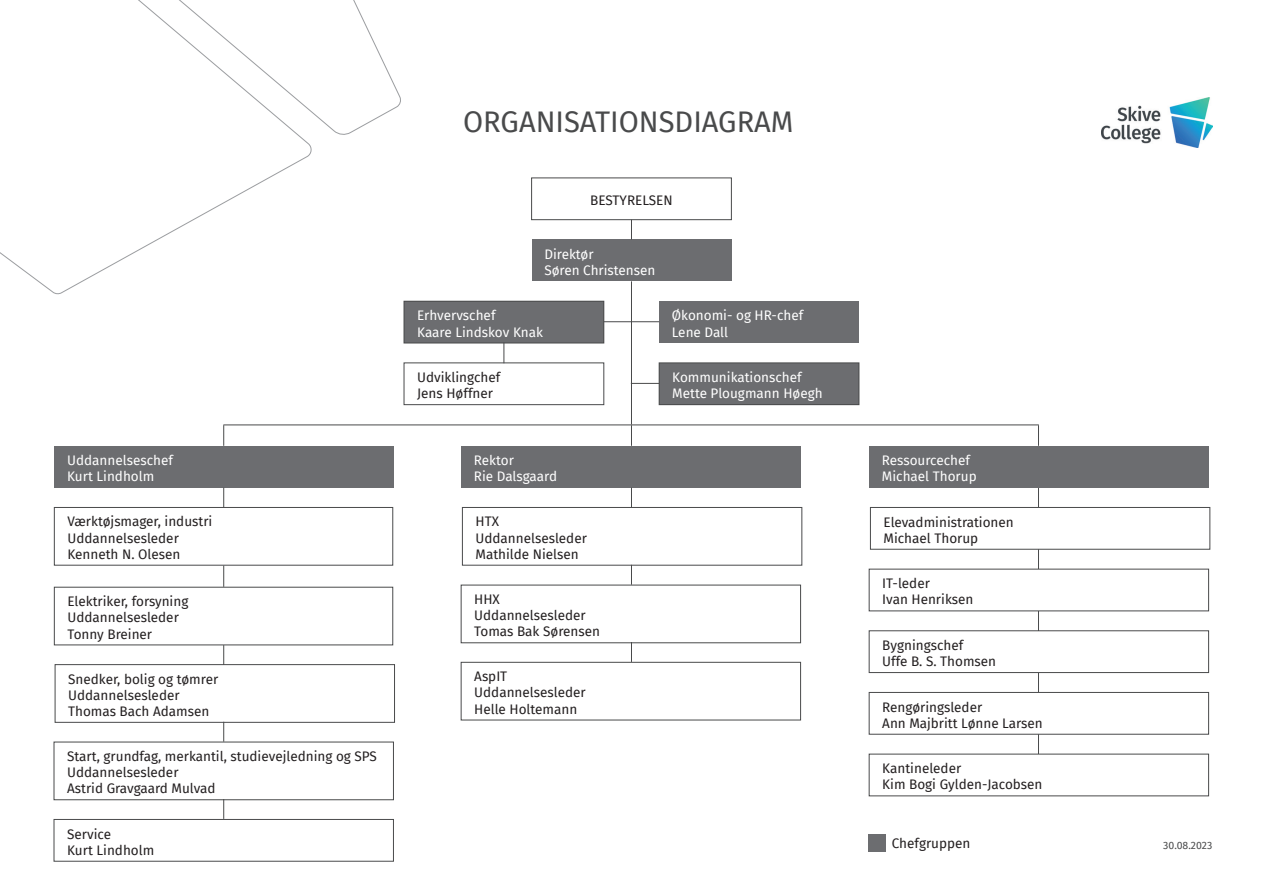
<style>
.page{position:relative;width:1263px;height:893px;background:#fff}
.page>*{position:absolute;margin:0;border:0;box-sizing:border-box;transform-origin:0 0}
.t1{font:29.1px "Fira Sans";color:#494a4b}
.t2{font:13.5px/16.2px "Fira Sans";color:#231f20}
.t3{font:13.5px/16.2px "Fira Sans";color:#fff}
.t4{font:10.5px "Fira Sans";color:#494a4b}
</style>
<div class="page">
<div style="left:869px;top:834px;width:17px;height:17px;background:#6c6d70"></div>
<img style="left:1101px;top:98px;width:111px;height:49px">
<svg style="left:0;top:0;width:401px;height:295px"></svg>
<div style="left:531px;top:178px;width:201px;height:42px;border:1px solid #494a4b"></div>
<div style="left:532px;top:240px;width:199px;height:41px;background:#6c6d70"></div>
<div style="left:404px;top:301px;width:200px;height:42px;background:#6c6d70"></div>
<div style="left:404px;top:301px;width:200px;height:42px;border:1px solid #494a4b"></div>
<div style="left:659px;top:301px;width:200px;height:42px;background:#6c6d70"></div>
<div style="left:404px;top:362px;width:200px;height:43px;border:1px solid #494a4b"></div>
<div style="left:659px;top:363px;width:200px;height:42px;background:#6c6d70"></div>
<div style="left:659px;top:362px;width:200px;height:43px;border:1px solid #494a4b"></div>
<svg style="left:631px;top:220px;width:1px;height:20px"></svg>
<svg style="left:631px;top:426px;width:1px;height:20px"></svg>
<svg style="left:1038px;top:426px;width:1px;height:20px"></svg>
<svg style="left:1038px;top:488px;width:1px;height:19px"></svg>
<svg style="left:1038px;top:550px;width:1px;height:19px"></svg>
<svg style="left:1038px;top:611px;width:1px;height:19px"></svg>
<svg style="left:1038px;top:673px;width:1px;height:19px"></svg>
<svg style="left:1038px;top:735px;width:1px;height:19px"></svg>
<svg style="left:223px;top:426px;width:1px;height:20px"></svg>
<div style="left:54px;top:446px;width:340px;height:42px;background:#6c6d70"></div>
<div style="left:54px;top:507px;width:339px;height:59px;border:1px solid #494a4b"></div>
<div style="left:55px;top:664px;width:340px;height:59px;border:1px solid #494a4b"></div>
<div style="left:54px;top:742px;width:340px;height:58px;border:1px solid #494a4b"></div>
<div style="left:54px;top:819px;width:340px;height:43px;border:1px solid #494a4b"></div>
<div style="left:461px;top:446px;width:339px;height:42px;background:#6c6d70"></div>
<div style="left:869px;top:446px;width:339px;height:42px;background:#6c6d70"></div>
<div style="left:870px;top:507px;width:340px;height:43px;border:1px solid #494a4b"></div>
<div style="left:869px;top:630px;width:340px;height:43px;border:1px solid #494a4b"></div>
<div style="left:869px;top:692px;width:340px;height:43px;border:1px solid #494a4b"></div>
<div style="left:462px;top:507px;width:340px;height:59px;border:1px solid #494a4b"></div>
<div style="left:461px;top:585px;width:340px;height:58px;border:1px solid #494a4b"></div>
<div style="left:461px;top:662px;width:340px;height:58px;border:1px solid #494a4b"></div>
<svg style="left:631px;top:488px;width:1px;height:19px"></svg>
<svg style="left:223px;top:488px;width:1px;height:19px"></svg>
<svg style="left:631px;top:565px;width:1px;height:20px"></svg>
<svg style="left:631px;top:642px;width:1px;height:20px"></svg>
<svg style="left:223px;top:645px;width:1px;height:20px"></svg>
<svg style="left:223px;top:566px;width:1px;height:21px"></svg>
<svg style="left:223px;top:722px;width:1px;height:20px"></svg>
<svg style="left:223px;top:799px;width:1px;height:20px"></svg>
<hr style="left:631px;top:281px;width:1px;height:144px;background:#494a4b">
<hr style="left:604px;top:321px;width:55px;height:1px;background:#494a4b">
<svg style="left:632px;top:383px;width:27px;height:1px"></svg>
<svg style="left:503px;top:343px;width:1px;height:20px"></svg>
<hr style="left:223px;top:425px;width:816px;height:1px;background:#494a4b">
<div style="left:54px;top:587px;width:339px;height:58px;border:1px solid #494a4b"></div>
<p class="t3" style="left:67px;top:452px;width:107px">Uddannelseschef<br>Kurt Lindholm</p>
<p class="t2" style="left:67px;top:513px;width:146px">Værktøjsmager, industri<br>Uddannelsesleder</p>
<p class="t2" style="left:67px;top:546px;width:114px">Kenneth N. Olesen</p>
<p class="t2" style="left:67px;top:593px;width:122px">Elektriker, forsyning<br>Uddannelsesleder</p>
<p class="t2" style="left:67px;top:625px;width:86px">Tonny Breiner</p>
<p class="t2" style="left:68px;top:670px;width:152px">Snedker, bolig og tømrer<br>Uddannelsesleder<br>Thomas Bach Adamsen</p>
<p class="t2" style="left:67px;top:748px;width:311px">Start, grundfag, merkantil, studievejledning og SPS<br>Uddannelsesleder<br>Astrid Gravgaard Mulvad</p>
<p class="t2" style="left:67px;top:825px;width:89px">Service<br>Kurt Lindholm</p>
<p class="t1" style="left:463px;top:100px;width:332px">ORGANISATIONSDIAGRAM</p>
<p class="t2" style="left:590px;top:192px;width:84px">BESTYRELSEN</p>
<p class="t3" style="left:544px;top:245px;width:113px">Direktør<br>Søren Christensen</p>
<p class="t3" style="left:417px;top:307px;width:127px">Erhvervschef<br>Kaare Lindskov Knak</p>
<p class="t3" style="left:672px;top:307px;width:133px">Økonomi- og HR-chef<br>Lene Dall</p>
<p class="t2" style="left:417px;top:369px;width:85px">Udviklingchef<br>Jens Høffner</p>
<p class="t3" style="left:672px;top:369px;width:152px">Kommunikationschef<br>Mette Plougmann Høegh</p>
<p class="t3" style="left:474px;top:452px;width:85px">Rektor<br>Rie Dalsgaard</p>
<p class="t3" style="left:882px;top:452px;width:96px">Ressourcechef<br>Michael Thorup</p>
<p class="t2" style="left:883px;top:513px;width:132px">Elevadministrationen<br>Michael Thorup</p>
<p class="t2" style="left:882px;top:575px;width:93px">IT-leder<br>Ivan Henriksen</p>
<p class="t2" style="left:882px;top:637px;width:115px">Bygningschef<br>Uffe B. S. Thomsen</p>
<p class="t2" style="left:882px;top:698px;width:162px">Rengøringsleder<br>Ann Majbritt Lønne Larsen</p>
<p class="t2" style="left:882px;top:760px;width:162px">Kantineleder<br>Kim Bogi Gylden-Jacobsen</p>
<p class="t2" style="left:475px;top:513px;width:113px">HTX<br>Uddannelsesleder<br>Mathilde Nielsen</p>
<p class="t2" style="left:474px;top:591px;width:127px">HHX<br>Uddannelsesleder<br>Tomas Bak Sørensen</p>
<p class="t2" style="left:474px;top:668px;width:113px">AspIT<br>Uddannelsesleder<br>Helle Holtemann</p>
<p class="t2" style="left:892px;top:835px;width:80px">Chefgruppen</p>
<p class="t4" style="left:1163px;top:837px;width:50px">30.08.2023</p>
</div>
